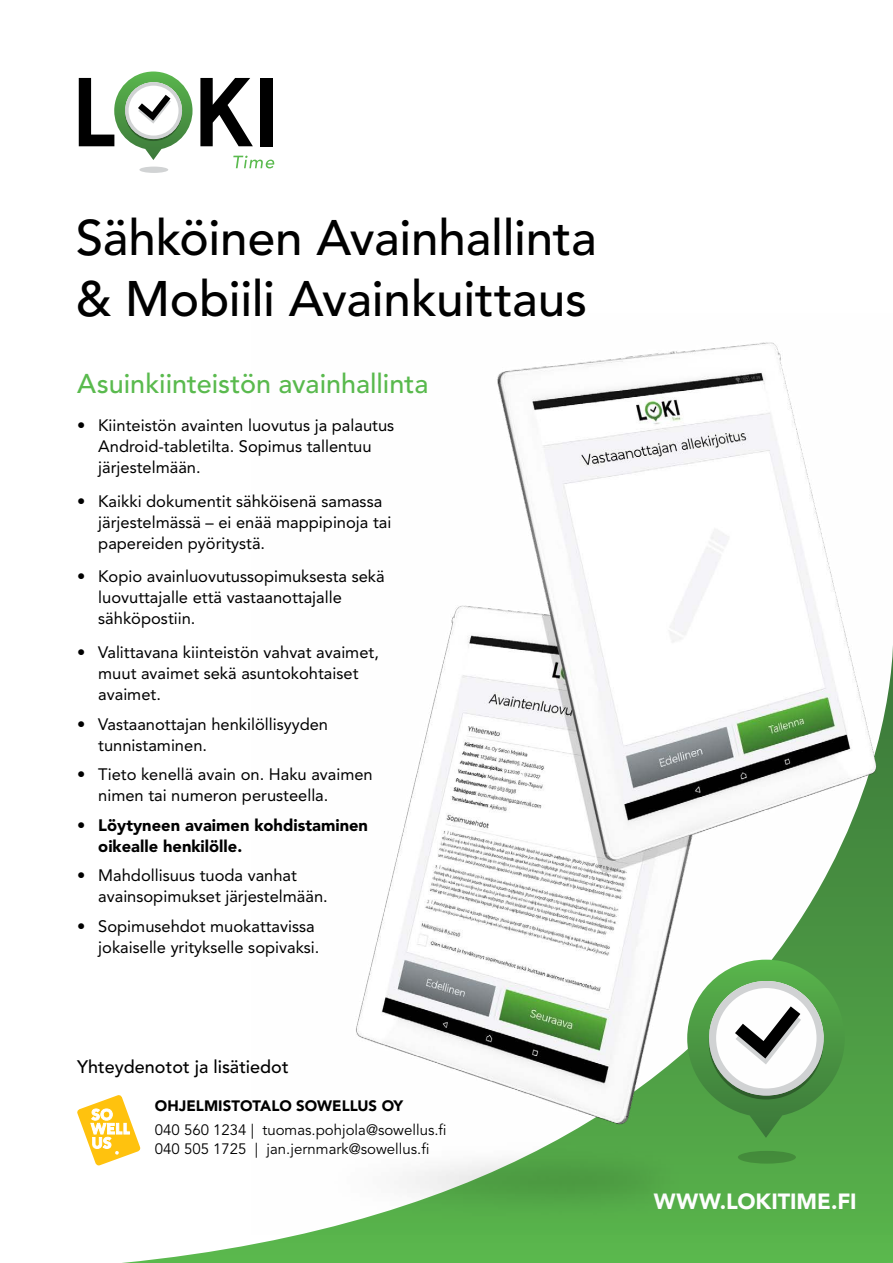
<style>
.page{position:relative;width:893px;height:1263px;background:#fff}
.page>*{position:absolute;margin:0;border:0;box-sizing:border-box;transform-origin:0 0}
.t1{font:500 49.5px/61.5px "Avenir";letter-spacing:-.005em;color:#000}
.t2{font:500 27px "Avenir";color:#5aba4e}
.t3{font:900 21.9px "Avenir";letter-spacing:-.005em;color:#fff}
.t4{font:500 18px "Avenir";color:#000}
.t5{font:16.5px/21px "Avenir";color:#000}
.t6{font:900 16.5px/21px "Avenir";color:#000}
.t7{font:15px/19.5px "Avenir";color:#000}
.t8{font:900 15px "Avenir";color:#000}
.s1{font-weight:400}
</style>
<div class="page">
<svg style="left:233px;top:156px;width:41px;height:12px"></svg>
<div style="left:261px;top:78px;width:12px;height:68px;background:#000"></div>
<svg style="left:200px;top:78px;width:53px;height:68px"></svg>
<div style="left:139px;top:167px;width:29px;height:6px;background:#d1d3d4;border-radius:50%"></div>
<svg style="left:79px;top:72px;width:114px;height:77px"></svg>
<svg style="left:122px;top:1234px;width:771px;height:29px;background:#6fc064"></svg>
<img style="left:302px;top:342px;width:591px;height:892px">
<svg style="left:77px;top:1095px;width:64px;height:71px"></svg>
<h1 class="t1" style="left:76px;top:208px;width:523px">Sähköinen Avainhallinta &amp; Mobiili Avainkuittaus</h1>
<h2 class="t2" style="left:77px;top:368px;width:353px">Asuinkiinteistön avainhallinta</h2>
<p class="t5" style="left:98px;top:415px;width:297px;text-indent:-21px">• Kiinteistön avainten luovutus ja palautus<br>Android-tabletilta. Sopimus tallentuu järjestelmään.</p>
<p class="t5" style="left:98px;top:490px;width:295px;text-indent:-21px">• Kaikki dokumentit sähköisenä samassa järjestelmässä – ei enää mappipinoja tai papereiden pyöritystä.</p>
<p class="t5" style="left:98px;top:566px;width:288px;text-indent:-21px">• Kopio avainluovutussopimuksesta sekä luovuttajalle että vastaanottajalle sähköpostiin.</p>
<p class="t5" style="left:98px;top:642px;width:282px;text-indent:-21px">• Valittavana kiinteistön vahvat avaimet, muut avaimet sekä asuntokohtaiset avaimet.</p>
<p class="t5" style="left:98px;top:713px;width:231px;text-indent:-21px">• Vastaanottajan henkilöllisyyden tunnistaminen.</p>
<p class="t5" style="left:98px;top:764px;width:276px;text-indent:-21px">• Tieto kenellä avain on. Haku avaimen nimen tai numeron perusteella.</p>
<p class="t6" style="left:98px;top:814px;width:271px;text-indent:-21px"><span class="s1">•</span> Löytyneen avaimen kohdistaminen oikealle henkilölle.</p>
<p class="t5" style="left:98px;top:865px;width:231px;text-indent:-21px">• Mahdollisuus tuoda vanhat avainsopimukset järjestelmään.</p>
<p class="t5" style="left:77px;top:915px;width:244px;text-align:right">• Sopimusehdot muokattavissa jokaiselle yritykselle sopivaksi.</p>
<p class="t4" style="left:77px;top:1056px;width:213px">Yhteydenotot ja lisätiedot</p>
<p class="t8" style="left:155px;top:1097px;width:250px">Ohjelmistotalo Sowellus Oy</p>
<p class="t7" style="left:155px;top:1120px;width:293px">040 560 1234 | tuomas.pohjola@sowellus.fi<br>040 505 1725 | jan.jernmark@sowellus.fi</p>
<h3 class="t3" style="left:654px;top:1188px;width:204px">www.lokitime.fi</h3>
</div>
